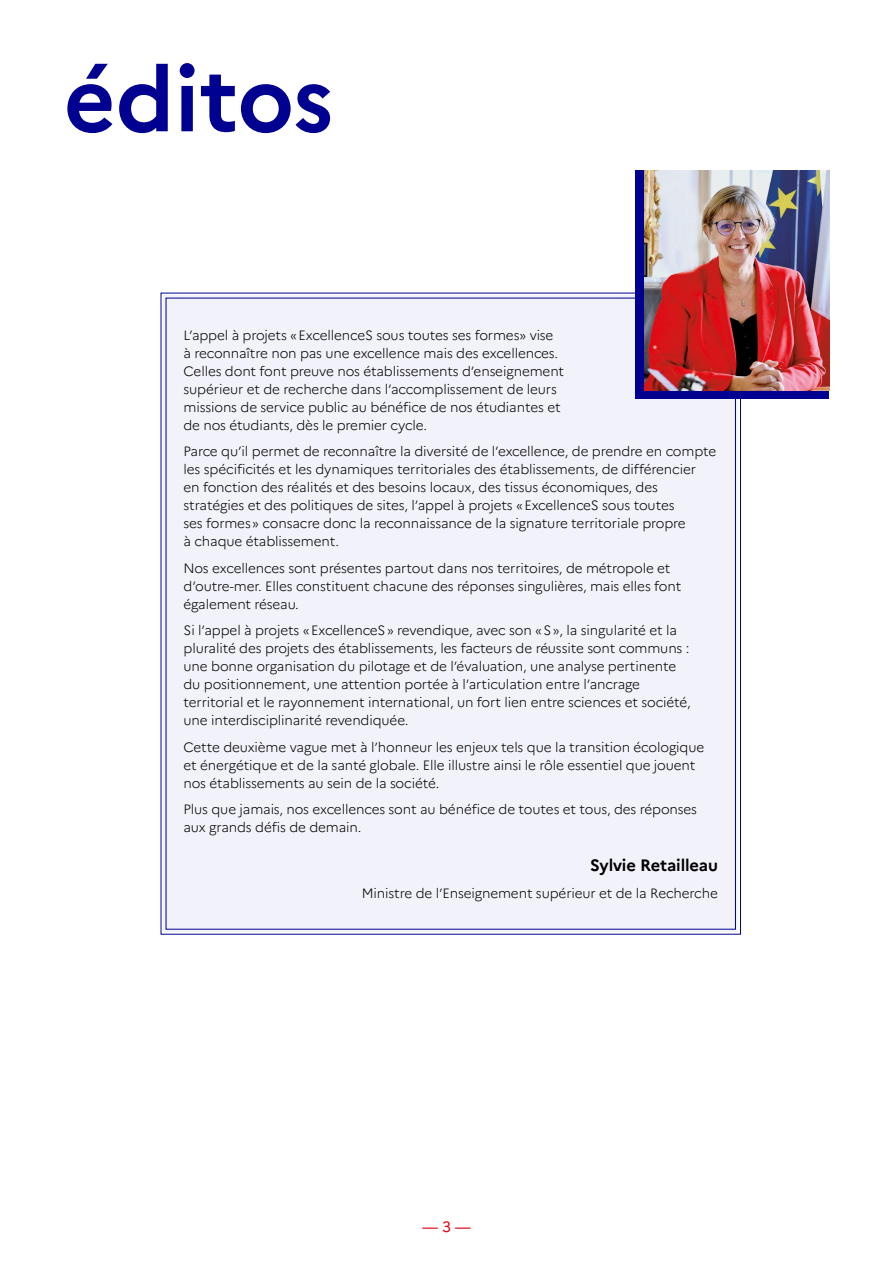
<style>
.page{position:relative;width:893px;height:1263px;background:#fff}
.page>*{position:absolute;margin:0;border:0;box-sizing:border-box;transform-origin:0 0}
.t1{font:700 90px "Marianne";letter-spacing:-.005em;color:#000091}
.t2{font:700 16.5px "Marianne";letter-spacing:-.01em;color:#000}
.t3{font:15px "Marianne";color:#e30613}
.t4{font:300 13.5px/18px "Marianne";letter-spacing:-.01em;color:#000}
</style>
<div class="page">
<div style="left:160px;top:292px;width:581px;height:643px;background:#f2f2fa"></div>
<div style="left:636px;top:170px;width:193px;height:229px;background:#000091"></div>
<img style="left:644px;top:170px;width:185px;height:220px">
<h1 class="t1" style="left:64px;top:44px;width:271px">éditos</h1>
<p class="t4" style="left:184px;top:326px;width:382px">L’appel à projets «ExcellenceS sous toutes ses formes» vise à reconnaître non pas une excellence mais des excellences.<br>Celles dont font preuve nos établissements d’enseignement supérieur et de recherche dans l’accomplissement de leurs missions de service public au bénéfice de nos étudiantes et de nos étudiants, dès le premier cycle.</p>
<p class="t4" style="left:184px;top:443px;width:534px">Parce qu’il permet de reconnaître la diversité de l’excellence, de prendre en compte les spécificités et les dynamiques territoriales des établissements, de différencier<br>en fonction des réalités et des besoins locaux, des tissus économiques, des stratégies et des politiques de sites, l’appel à projets «ExcellenceS sous toutes<br>ses formes» consacre donc la reconnaissance de la signature territoriale propre<br>à chaque établissement.</p>
<p class="t4" style="left:184px;top:559px;width:499px">Nos excellences sont présentes partout dans nos territoires, de métropole et d’outre-mer. Elles constituent chacune des réponses singulières, mais elles font également réseau.</p>
<p class="t4" style="left:184px;top:621px;width:509px">Si l’appel à projets «ExcellenceS» revendique, avec son «S», la singularité et la pluralité des projets des établissements, les facteurs de réussite sont communs : une bonne organisation du pilotage et de l’évaluation, une analyse pertinente du positionnement, une attention portée à l’articulation entre l’ancrage territorial et le rayonnement international, un fort lien entre sciences et société, une interdisciplinarité revendiquée.</p>
<p class="t4" style="left:184px;top:738px;width:522px">Cette deuxième vague met à l’honneur les enjeux tels que la transition écologique et énergétique et de la santé globale. Elle illustre ainsi le rôle essentiel que jouent nos établissements au sein de la société.</p>
<p class="t4" style="left:184px;top:800px;width:515px">Plus que jamais, nos excellences sont au bénéfice de toutes et tous, des réponses aux grands défis de demain.</p>
<p class="t2" style="left:590px;top:855px;width:129px">Sylvie Retailleau</p>
<p class="t4" style="left:362px;top:884px;width:358px">Ministre de l’Enseignement supérieur et de la Recherche</p>
<p class="t3" style="left:422px;top:1217px;width:50px">— 3 —</p>
</div>
